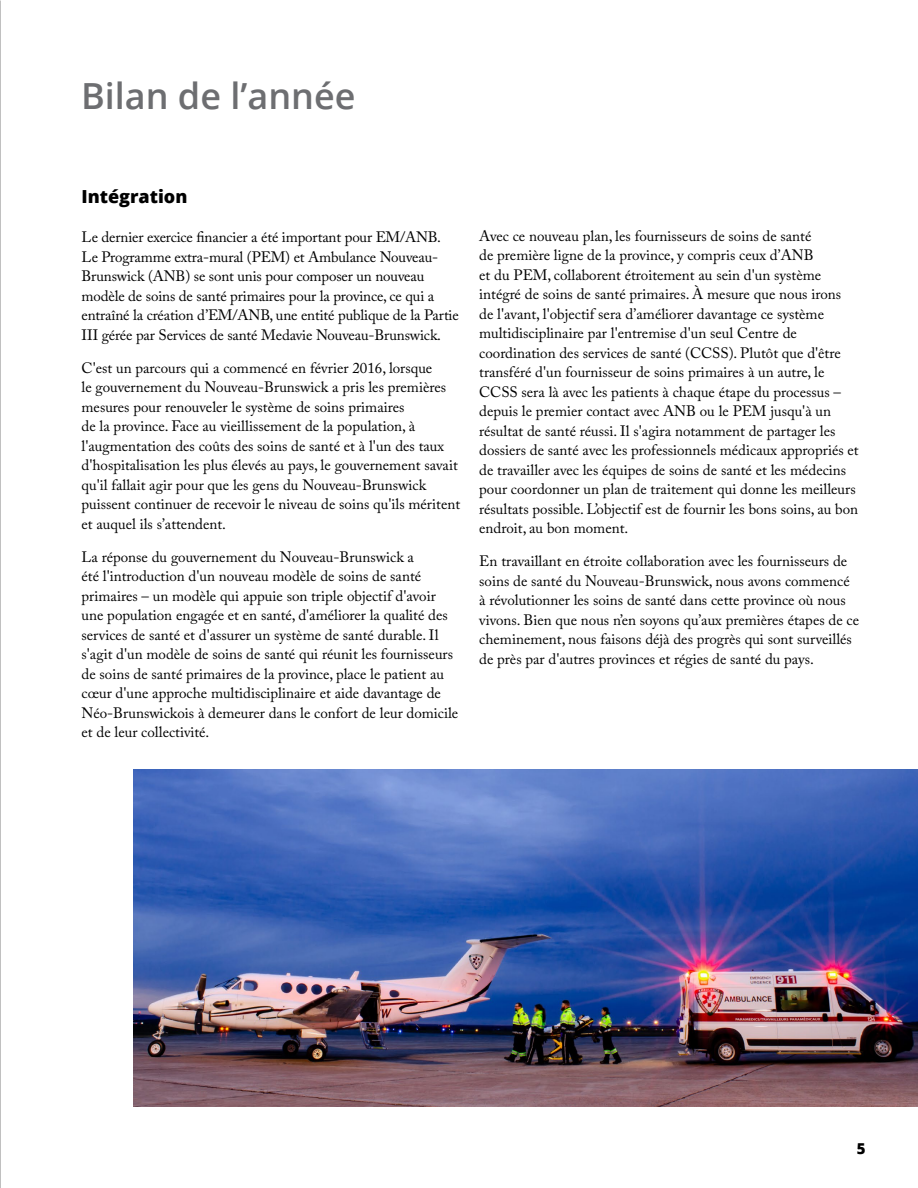
<style>
.page{position:relative;width:918px;height:1188px;background:#fff}
.page>*{position:absolute;margin:0;border:0;box-sizing:border-box;transform-origin:0 0}
.t1{font:600 36px "Open Sans";color:#6d6e71}
.t2{font:800 18px "Open Sans";color:#000}
.t3{font:15px/19.5px "Adobe Caslon Pro";color:#000}
.t4{font:800 15px "Open Sans";color:#000}
</style>
<div class="page">
<img style="left:134px;top:770px;width:784px;height:337px">
<h1 class="t1" style="left:81px;top:71px;width:276px">Bilan de l’année</h1>
<p class="t2" style="left:82px;top:183px;width:107px">Intégration</p>
<p class="t3" style="left:82px;top:227px;width:379px">Le dernier exercice financier a été important pour EM/ANB.<br>Le Programme extra-mural (PEM) et Ambulance Nouveau-Brunswick (ANB) se sont unis pour composer un nouveau modèle de soins de santé primaires pour la province, ce qui a entraîné la création d’EM/ANB, une entité publique de la Partie III gérée par Services de santé Medavie Nouveau-Brunswick.</p>
<p class="t3" style="left:82px;top:358px;width:380px">C'est un parcours qui a commencé en février 2016, lorsque<br>le gouvernement du Nouveau-Brunswick a pris les premières mesures pour renouveler le système de soins primaires<br>de la province. Face au vieillissement de la population, à l'augmentation des coûts des soins de santé et à l'un des taux d'hospitalisation les plus élevés au pays, le gouvernement savait qu'il fallait agir pour que les gens du Nouveau-Brunswick puissent continuer de recevoir le niveau de soins qu'ils méritent et auquel ils s’attendent.</p>
<p class="t3" style="left:82px;top:547px;width:378px">La réponse du gouvernement du Nouveau-Brunswick a<br>été l'introduction d'un nouveau modèle de soins de santé primaires – un modèle qui appuie son triple objectif d'avoir une population engagée et en santé, d'améliorer la qualité des services de santé et d'assurer un système de santé durable. Il s'agit d'un modèle de soins de santé qui réunit les fournisseurs de soins de santé primaires de la province, place le patient au cœur d'une approche multidisciplinaire et aide davantage de Néo-Brunswickois à demeurer dans le confort de leur domicile et de leur collectivité.</p>
<p class="t3" style="left:479px;top:226px;width:381px">Avec ce nouveau plan, les fournisseurs de soins de santé<br>de première ligne de la province, y compris ceux d’ANB<br>et du PEM, collaborent étroitement au sein d'un système intégré de soins de santé primaires. À mesure que nous irons de l'avant, l'objectif sera d’améliorer davantage ce système multidisciplinaire par l'entremise d'un seul Centre de coordination des services de santé (CCSS). Plutôt que d'être transféré d'un fournisseur de soins primaires à un autre, le CCSS sera là avec les patients à chaque étape du processus – depuis le premier contact avec ANB ou le PEM jusqu'à un résultat de santé réussi. Il s'agira notamment de partager les dossiers de santé avec les professionnels médicaux appropriés et de travailler avec les équipes de soins de santé et les médecins pour coordonner un plan de traitement qui donne les meilleurs résultats possible. L’objectif est de fournir les bons soins, au bon endroit, au bon moment.</p>
<p class="t3" style="left:479px;top:551px;width:381px">En travaillant en étroite collaboration avec les fournisseurs de soins de santé du Nouveau-Brunswick, nous avons commencé à révolutionner les soins de santé dans cette province où nous vivons. Bien que nous n’en soyons qu’aux premières étapes de ce cheminement, nous faisons déjà des progrès qui sont surveillés de près par d'autres provinces et régies de santé du pays.</p>
<p class="t4" style="left:857px;top:1137px;width:10px">5</p>
</div>
